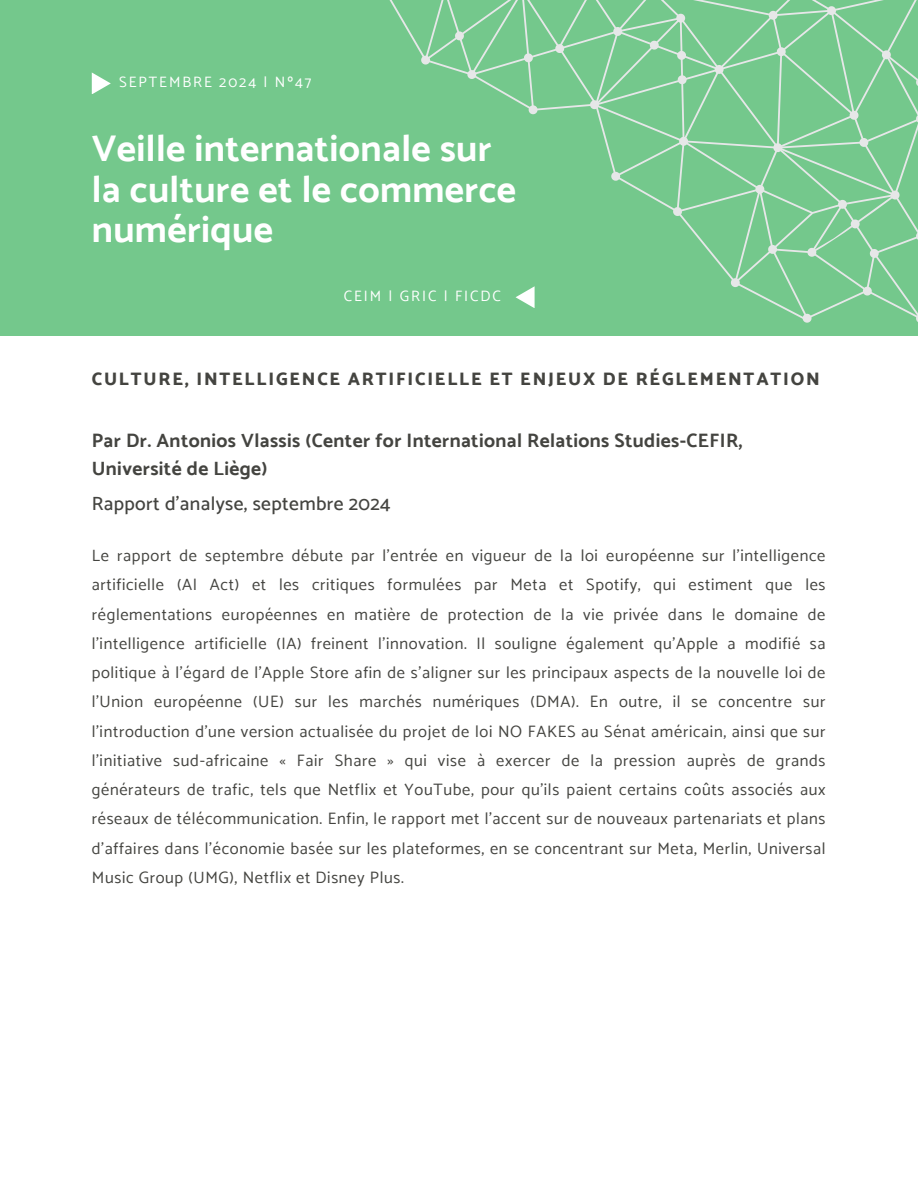
<style>
.page{position:relative;width:918px;height:1188px;background:#fff}
.page>*{position:absolute;margin:0;border:0;box-sizing:border-box;transform-origin:0 0}
.t1{font:700 37.5px/40.5px "Catamaran";letter-spacing:.01em;color:#fff}
.t2{font:700 19.35px/28.2px "Catamaran";letter-spacing:.02em;color:#444440}
.t3{font:500 19.35px "Catamaran";letter-spacing:.02em;color:#444440}
.t4{font:800 18px "Catamaran";letter-spacing:.1em;color:#444440}
.t5{font:16.5px/29.2px "Catamaran";letter-spacing:.04em;color:#444440;text-align:justify}
.t6{font:15px "Catamaran";letter-spacing:.13em;color:#fff}
</style>
<div class="page">
<div style="left:0;top:0;width:918px;height:336px;background:#74c88c"></div>
<svg style="left:92px;top:72px;width:19px;height:22px"></svg>
<svg style="left:421px;top:0;width:497px;height:323px"></svg>
<h4 class="t6" style="left:119px;top:73px;width:194px">SEPTEMBRE 2024 | Nº47</h4>
<h2 class="t1" style="left:92px;top:128px;width:426px">Veille internationale sur la culture et le commerce numérique</h2>
<h3 class="t6" style="left:344px;top:287px;width:159px">CEIM | GRIC | FICDC</h3>
<p class="t4" style="left:92px;top:368px;width:729px">CULTURE, INTELLIGENCE ARTIFICIELLE ET ENJEUX DE RÉGLEMENTATION</p>
<h1 class="t2" style="left:92px;top:426px;width:652px">Par Dr. Antonios Vlassis (Center for International Relations Studies-CEFIR,<br>Université de Liège)</h1>
<h1 class="t3" style="left:92px;top:492px;width:300px">Rapport d'analyse, septembre 2024</h1>
<h4 class="t5" style="left:92px;top:541px;width:735px">Le rapport de septembre débute par l'entrée en vigueur de la loi européenne sur l'intelligence artificielle (AI Act) et les critiques formulées par Meta et Spotify, qui estiment que les réglementations européennes en matière de protection de la vie privée dans le domaine de l'intelligence artificielle (IA) freinent l'innovation. Il souligne également qu'Apple a modifié sa politique à l'égard de l'Apple Store afin de s'aligner sur les principaux aspects de la nouvelle loi de l'Union européenne (UE) sur les marchés numériques (DMA). En outre, il se concentre sur l'introduction d'une version actualisée du projet de loi NO FAKES au Sénat américain, ainsi que sur l'initiative sud-africaine « Fair Share » qui vise à exercer de la pression auprès de grands générateurs de trafic, tels que Netflix et YouTube, pour qu'ils paient certains coûts associés aux réseaux de télécommunication. Enfin, le rapport met l'accent sur de nouveaux partenariats et plans d'affaires dans l'économie basée sur les plateformes, en se concentrant sur Meta, Merlin, Universal Music Group (UMG), Netflix et Disney Plus.</h4>
</div>
